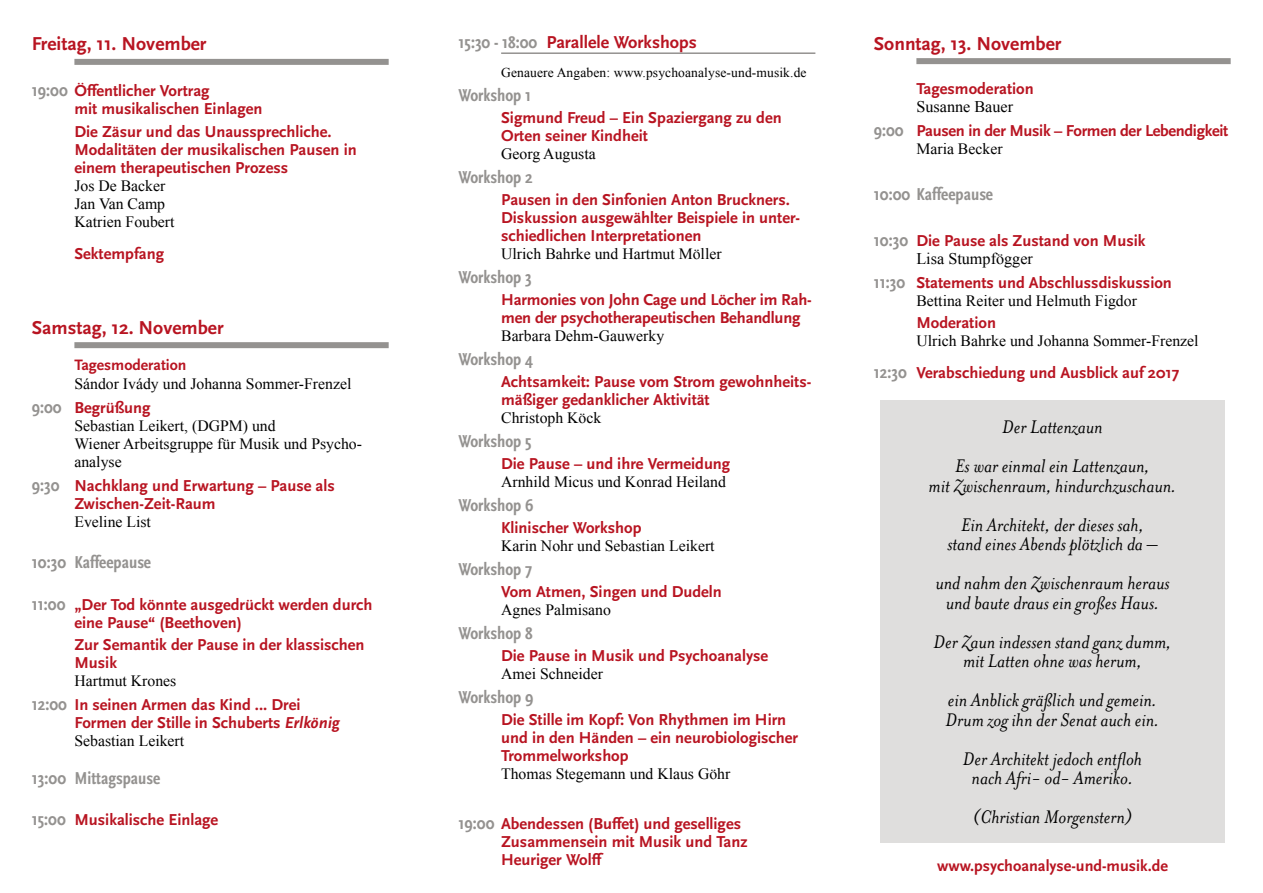
<style>
.page{position:relative;width:1263px;height:893px;background:#fff}
.page>*{position:absolute;margin:0;border:0;box-sizing:border-box;transform-origin:0 0}
.t1{font:italic 21px/39px "Mrs Eaves";color:#000;text-align:center}
.t2{font:700 19.5px "Scala Sans OT";color:#b81421}
.t3{font:700 condensed 18px "Scala Sans OT";color:#949290}
.t4{font:700 18px "Scala Sans OT";color:#b81421}
.t5{font:700 16.5px/18px "Scala Sans OT";color:#b81421}
.t6{font:700 16.5px "Scala Sans OT";letter-spacing:-.02em;color:#b81421}
.t7{font:700 16.2px "Scala Sans OT";color:#b81421}
.t8{font:16.2px "Times New Roman";color:#000}
.t9{font:15.75px/18px "Times New Roman";color:#000}
.t10{font:700 15.75px "Scala Sans OT";color:#b81421}
.t11{font:13.5px "Times New Roman";letter-spacing:.01em;color:#000}
.s1{font-stretch:condensed;font-size:18px;color:#949290}
.s2{font-style:italic}
.s3{font-stretch:condensed;color:#949290}
</style>
<div class="page">
<div style="left:880px;top:401px;width:345px;height:442px;background:#dfdedd"></div>
<div style="left:74px;top:59px;width:315px;height:6px;background:#949290"></div>
<div style="left:74px;top:342px;width:315px;height:6px;background:#949290"></div>
<hr style="left:501px;top:52px;width:314px;height:2px;background:#949290">
<div style="left:916px;top:58px;width:315px;height:6px;background:#949290"></div>
<p class="t2" style="left:32px;top:33px;width:176px">Freitag, 11. November</p>
<p class="t5" style="left:74px;top:82px;width:190px;text-indent:-43px"><span class="s1">19:00</span> Öffentlicher Vortrag<br>mit musikalischen Einlagen</p>
<p class="t5" style="left:74px;top:123px;width:284px">Die Zäsur und das Unaussprechliche.<br>Modalitäten der musikalischen Pausen in einem therapeutischen Prozess</p>
<p class="t9" style="left:74px;top:176px;width:102px">Jos De Backer<br>Jan Van Camp<br>Katrien Foubert</p>
<p class="t5" style="left:74px;top:245px;width:91px">Sektempfang</p>
<p class="t2" style="left:32px;top:316px;width:193px">Samstag, 12. November</p>
<p class="t10" style="left:74px;top:356px;width:114px">Tagesmoderation</p>
<p class="t9" style="left:74px;top:375px;width:278px">Sándor Ivády und Johanna Sommer-Frenzel</p>
<p class="t5" style="left:32px;top:399px;width:120px"><span class="s1">9:00</span> Begrüßung</p>
<p class="t9" style="left:74px;top:416px;width:289px">Sebastian Leikert, (DGPM) und<br>Wiener Arbeitsgruppe für Musik und Psycho&shy;analyse</p>
<p class="t5" style="left:74px;top:477px;width:262px;text-indent:-43px"><span class="s1">9:30</span> Nachklang und Erwartung – Pause als<br>Zwischen-Zeit-Raum</p>
<p class="t9" style="left:74px;top:512px;width:78px">Eveline List</p>
<p class="t3" style="left:32px;top:553px;width:121px">10:30 Kaffeepause</p>
<p class="t5" style="left:74px;top:596px;width:300px;text-indent:-43px"><span class="s1">11:00</span> „Der Tod könnte ausgedrückt werden durch eine Pause“ (Beethoven)</p>
<p class="t5" style="left:74px;top:636px;width:292px">Zur Semantik der Pause in der klassischen<br>Musik</p>
<p class="t9" style="left:74px;top:672px;width:103px">Hartmut Krones</p>
<p class="t5" style="left:74px;top:696px;width:267px;text-indent:-43px"><span class="s1">12:00</span> In seinen Armen das Kind ... Drei<br>Formen der Stille in Schuberts <span class="s2">Erlkönig</span></p>
<p class="t9" style="left:74px;top:732px;width:111px">Sebastian Leikert</p>
<p class="t3" style="left:32px;top:768px;width:130px">13:00 Mittagspause</p>
<p class="t5" style="left:32px;top:811px;width:188px"><span class="s1">15:00</span> Musikalische Einlage</p>
<p class="t4" style="left:459px;top:32px;width:240px"><span class="s3">15:30 - 18:00</span> Parallele Workshops</p>
<p class="t11" style="left:501px;top:63px;width:307px">Genauere Angaben: www.psychoanalyse-und-musik.de</p>
<p class="t3" style="left:459px;top:85px;width:74px">Workshop 1</p>
<p class="t5" style="left:501px;top:109px;width:282px">Sigmund Freud – Ein Spaziergang zu den<br>Orten seiner Kindheit</p>
<p class="t9" style="left:501px;top:144px;width:96px">Georg Augusta</p>
<p class="t3" style="left:459px;top:167px;width:75px">Workshop 2</p>
<p class="t5" style="left:501px;top:191px;width:301px">Pausen in den Sinfonien Anton Bruckners.<br>Diskussion ausgewählter Beispiele in unter&shy;schiedlichen Interpretationen</p>
<p class="t9" style="left:501px;top:244px;width:222px">Ulrich Bahrke und Hartmut Möller</p>
<p class="t3" style="left:459px;top:267px;width:75px">Workshop 3</p>
<p class="t5" style="left:501px;top:291px;width:312px">Harmonies von John Cage und Löcher im Rah&shy;men der psychotherapeutischen Behandlung</p>
<p class="t9" style="left:501px;top:326px;width:165px">Barbara Dehm-Gauwerky</p>
<p class="t3" style="left:459px;top:349px;width:76px">Workshop 4</p>
<p class="t5" style="left:501px;top:373px;width:312px">Achtsamkeit: Pause vom Strom gewohnheits&shy;mäßiger gedanklicher Aktivität</p>
<p class="t9" style="left:501px;top:408px;width:102px">Christoph Köck</p>
<p class="t3" style="left:459px;top:431px;width:74px">Workshop 5</p>
<p class="t5" style="left:501px;top:455px;width:231px">Die Pause – und ihre Vermeidung</p>
<p class="t9" style="left:501px;top:472px;width:226px">Arnhild Micus und Konrad Heiland</p>
<p class="t3" style="left:459px;top:495px;width:76px">Workshop 6</p>
<p class="t5" style="left:501px;top:519px;width:142px">Klinischer Workshop</p>
<p class="t9" style="left:501px;top:536px;width:215px">Karin Nohr und Sebastian Leikert</p>
<p class="t3" style="left:459px;top:559px;width:75px">Workshop 7</p>
<p class="t5" style="left:501px;top:583px;width:222px">Vom Atmen, Singen und Dudeln</p>
<p class="t9" style="left:501px;top:600px;width:111px">Agnes Palmisano</p>
<p class="t3" style="left:459px;top:623px;width:76px">Workshop 8</p>
<p class="t5" style="left:501px;top:647px;width:269px">Die Pause in Musik und Psychoanalyse</p>
<p class="t9" style="left:501px;top:664px;width:103px">Amei Schneider</p>
<p class="t3" style="left:459px;top:687px;width:76px">Workshop 9</p>
<p class="t5" style="left:501px;top:711px;width:298px">Die Stille im Kopf: Von Rhythmen im Hirn und in den Händen – ein neurobiologischer<br>Trommelworkshop</p>
<p class="t9" style="left:501px;top:764px;width:231px">Thomas Stegemann und Klaus Göhr</p>
<p class="t5" style="left:501px;top:815px;width:248px;text-indent:-43px"><span class="s1">19:00</span> Abendessen (Buffet) und geselliges<br>Zusammensein mit Musik und Tanz<br>Heuriger Wolff</p>
<p class="t2" style="left:874px;top:32px;width:189px">Sonntag, 13. November</p>
<p class="t5" style="left:916px;top:80px;width:119px">Tagesmoderation</p>
<p class="t8" style="left:916px;top:96px;width:98px">Susanne Bauer</p>
<p class="t6" style="left:874px;top:121px;width:356px"><span class="s1">9:00</span> Pausen in der Musik – Formen der Lebendigkeit</p>
<p class="t9" style="left:916px;top:139px;width:88px">Maria Becker</p>
<p class="t3" style="left:874px;top:184px;width:121px">10:00 Kaffeepause</p>
<p class="t5" style="left:874px;top:232px;width:273px"><span class="s1">10:30</span> Die Pause als Zustand von Musik</p>
<p class="t8" style="left:916px;top:248px;width:118px">Lisa Stumpfögger</p>
<p class="t5" style="left:874px;top:274px;width:300px"><span class="s1">11:30</span> Statements und Abschlussdiskussion</p>
<p class="t9" style="left:916px;top:291px;width:222px">Bettina Reiter und Helmuth Figdor</p>
<p class="t5" style="left:916px;top:314px;width:81px">Moderation</p>
<p class="t9" style="left:916px;top:331px;width:284px">Ulrich Bahrke und Johanna Sommer-Frenzel</p>
<p class="t5" style="left:874px;top:364px;width:307px"><span class="s1">12:30</span> Verabschiedung und Ausblick auf 2017</p>
<p class="t1" style="left:955px;top:408px;width:196px">Der Lattenzaun<br>Es war einmal ein Lattenzaun,</p>
<p class="t1" style="left:928px;top:466px;width:249px">mit Zwischenraum, hindurchzuschaun.<br>Ein Architekt, der dieses sah,</p>
<p class="t1" style="left:935px;top:525px;width:236px">stand eines Abends plötzlich da – und nahm den Zwischenraum heraus</p>
<p class="t1" style="left:933px;top:583px;width:239px">und baute draus ein großes Haus.<br>Der Zaun indessen stand ganz dumm,</p>
<p class="t1" style="left:948px;top:642px;width:211px">mit Latten ohne was herum,<br>ein Anblick gräßlich und gemein.</p>
<p class="t1" style="left:945px;top:700px;width:215px">Drum zog ihn der Senat auch ein.<br>Der Architekt jedoch entfloh</p>
<p class="t1" style="left:972px;top:759px;width:163px;text-align:left">nach Afri- od- Ameriko. (Christian Morgenstern)</p>
<p class="t7" style="left:937px;top:856px;width:232px">www.psychoanalyse-und-musik.de</p>
</div>
